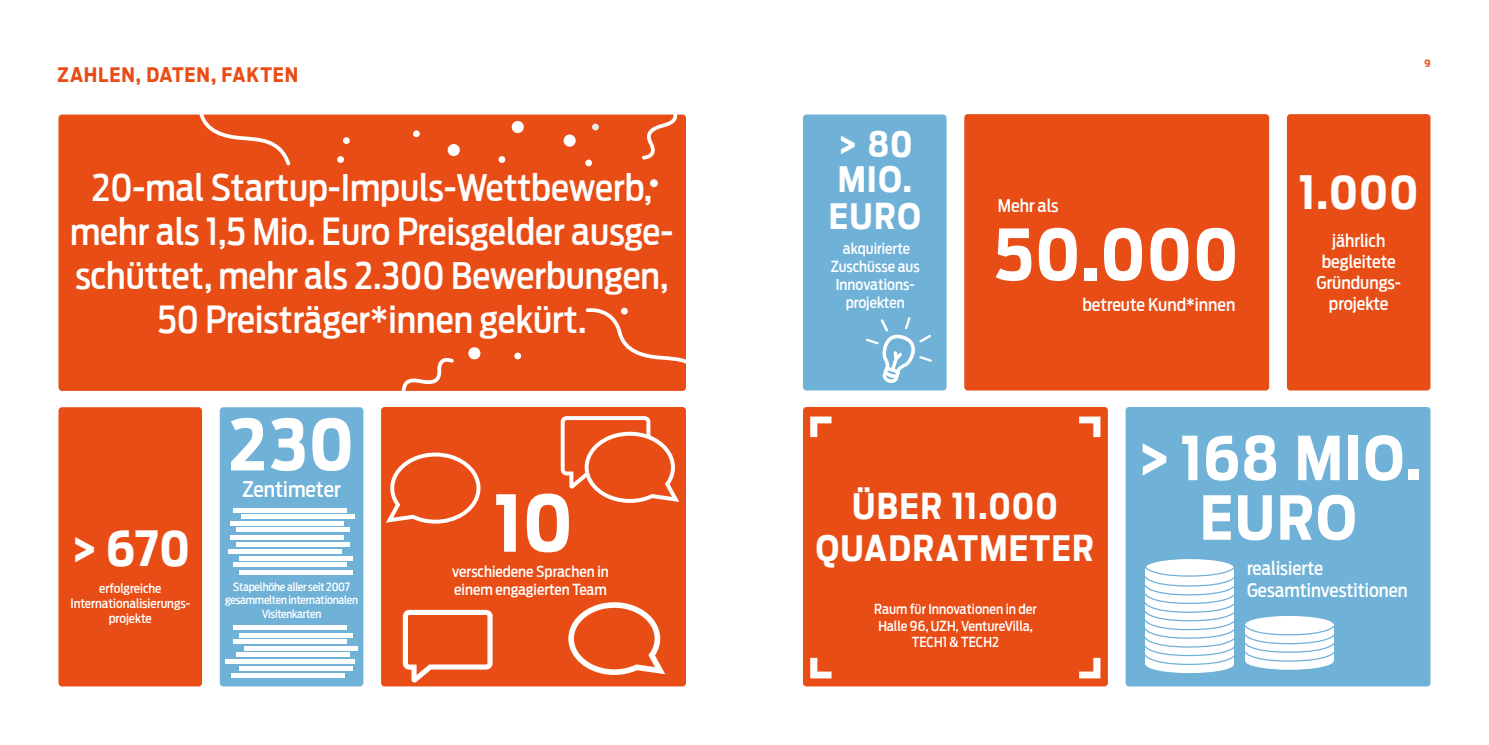
<style>
.page{position:relative;width:1489px;height:745px;background:#fff}
.page>*{position:absolute;margin:0;border:0;box-sizing:border-box;transform-origin:0 0}
.t1{font:700 77.5px "Antenna Cond";color:#fff}
.t2{font:700 70px "Antenna Cond";letter-spacing:.02em;color:#fff}
.t3{font:700 60px/59.5px "Antenna Cond";letter-spacing:.03em;color:#fff;text-align:center}
.t4{font:700 47.5px "Antenna Cond";color:#fff}
.t5{font:700 45px "Antenna Cond";color:#fff}
.t6{font:500 36.62px/43.9px "Antenna Cond";color:#fff;text-align:center}
.t7{font:700 35px/36.2px "Antenna Cond";letter-spacing:.035em;color:#fff}
.t8{font:500 21.25px "Antenna Cond";color:#fff}
.t9{font:700 20px "Antenna Cond";letter-spacing:.04em;color:#e94d16}
.t10{font:500 18.62px/22.2px "Antenna Cond";color:#fff}
.t11{font:500 17.5px/21px "Antenna Cond";color:#fff;text-align:center}
.t12{font:500 15px/18px "Antenna Cond";color:#fff;text-align:center}
.t13{font:500 13.62px/16.4px "Antenna Cond";color:#fff;text-align:center}
.t14{font:500 12.62px/15.1px "Antenna Cond";color:#fff;text-align:center}
.t15{font:500 11.25px/13.5px "Antenna Cond";letter-spacing:-.02em;color:#fff;text-align:center}
.t16{font:700 10px "Antenna Cond";color:#e94d16}
</style>
<div class="page">
<div style="left:1125px;top:406px;width:305px;height:280px;background:#70b1d7;border-radius:4px"></div>
<div style="left:381px;top:406px;width:305px;height:280px;background:#e94d16;border-radius:4px"></div>
<svg style="left:402px;top:609px;width:91px;height:74px"></svg>
<div style="left:803px;top:114px;width:143px;height:276px;background:#70b1d7;border-radius:4px"></div>
<div style="left:1286px;top:114px;width:144px;height:276px;background:#e94d16;border-radius:4px"></div>
<div style="left:220px;top:407px;width:143px;height:279px;background:#70b1d7;border-radius:4px"></div>
<div style="left:58px;top:114px;width:628px;height:276px;background:#e94d16;border-radius:4px"></div>
<div style="left:964px;top:114px;width:305px;height:276px;background:#e94d16;border-radius:4px"></div>
<div style="left:58px;top:407px;width:144px;height:279px;background:#e94d16;border-radius:4px"></div>
<div style="left:803px;top:406px;width:304px;height:280px;background:#e94d16;border-radius:4px"></div>
<div style="left:231px;top:672px;width:113px;height:5px;background:#fff"></div>
<div style="left:239px;top:665px;width:113px;height:5px;background:#fff"></div>
<div style="left:225px;top:658px;width:130px;height:5px;background:#fff"></div>
<div style="left:236px;top:652px;width:113px;height:5px;background:#fff"></div>
<div style="left:236px;top:542px;width:113px;height:5px;background:#fff"></div>
<div style="left:233px;top:507px;width:113px;height:5px;background:#fff"></div>
<div style="left:244px;top:645px;width:113px;height:5px;background:#fff"></div>
<div style="left:228px;top:548px;width:113px;height:5px;background:#fff"></div>
<div style="left:241px;top:514px;width:114px;height:5px;background:#fff"></div>
<div style="left:233px;top:638px;width:114px;height:5px;background:#fff"></div>
<div style="left:239px;top:555px;width:113px;height:5px;background:#fff"></div>
<hr style="left:231px;top:521px;width:113px;height:4px;background:#fff">
<div style="left:239px;top:632px;width:113px;height:5px;background:#fff"></div>
<div style="left:233px;top:562px;width:114px;height:5px;background:#fff"></div>
<div style="left:236px;top:527px;width:113px;height:5px;background:#fff"></div>
<div style="left:233px;top:624px;width:114px;height:5px;background:#fff"></div>
<div style="left:239px;top:569px;width:113px;height:5px;background:#fff"></div>
<div style="left:231px;top:534px;width:113px;height:5px;background:#fff"></div>
<div style="left:343px;top:137px;width:7px;height:7px;background:#fff;border-radius:50%"></div>
<div style="left:650px;top:180px;width:7px;height:6px;background:#fff;border-radius:50%"></div>
<div style="left:650px;top:179px;width:8px;height:8px;border:1px solid #eaebeb;border-radius:50%"></div>
<div style="left:511px;top:121px;width:13px;height:12px;background:#fff;border-radius:50%"></div>
<div style="left:563px;top:134px;width:12px;height:12px;background:#fff;border-radius:50%"></div>
<div style="left:447px;top:144px;width:13px;height:12px;background:#fff;border-radius:50%"></div>
<div style="left:514px;top:352px;width:7px;height:7px;background:#fff;border-radius:50%"></div>
<div style="left:498px;top:156px;width:7px;height:7px;background:#fff;border-radius:50%"></div>
<div style="left:413px;top:130px;width:7px;height:7px;background:#fff;border-radius:50%"></div>
<div style="left:337px;top:156px;width:7px;height:7px;background:#fff;border-radius:50%"></div>
<div style="left:585px;top:159px;width:7px;height:7px;background:#fff;border-radius:50%"></div>
<div style="left:592px;top:123px;width:7px;height:7px;background:#eaebeb;border-radius:50%"></div>
<svg style="left:640px;top:114px;width:39px;height:46px"></svg>
<svg style="left:165px;top:114px;width:128px;height:52px"></svg>
<svg style="left:585px;top:307px;width:101px;height:57px"></svg>
<svg style="left:399px;top:358px;width:56px;height:33px"></svg>
<div style="left:468px;top:347px;width:12px;height:12px;background:#fff;border-radius:50%"></div>
<svg style="left:560px;top:416px;width:119px;height:86px"></svg>
<svg style="left:386px;top:452px;width:94px;height:71px"></svg>
<svg style="left:568px;top:602px;width:97px;height:73px"></svg>
<svg style="left:866px;top:317px;width:66px;height:66px"></svg>
<svg style="left:1145px;top:558px;width:88px;height:18px"></svg>
<div style="left:1145px;top:655px;width:88px;height:17px;background:#fff;border-radius:50%"></div>
<svg style="left:1245px;top:615px;width:88px;height:17px"></svg>
<div style="left:1245px;top:652px;width:88px;height:17px;background:#fff;border-radius:50%"></div>
<svg style="left:1145px;top:564px;width:89px;height:101px;background:#eaf3f9"></svg>
<svg style="left:1245px;top:623px;width:89px;height:38px"></svg>
<svg style="left:1079px;top:416px;width:21px;height:21px"></svg>
<svg style="left:1079px;top:657px;width:21px;height:21px"></svg>
<svg style="left:810px;top:416px;width:21px;height:21px"></svg>
<svg style="left:810px;top:657px;width:21px;height:21px"></svg>
<p class="t9" style="left:58px;top:62px;width:242px">ZAHLEN, DATEN, FAKTEN</p>
<p class="t6" style="left:70px;top:166px;width:604px">20-mal Startup-Impuls-Wettbewerb, mehr als 1,5 Mio. Euro Preisgelder ausge&shy;schüttet, mehr als 2.300 Bewerbungen, 50 Preisträger*innen gekürt.</p>
<h2 class="t2" style="left:229px;top:402px;width:126px">230</h2>
<p class="t8" style="left:242px;top:477px;width:100px">Zentimeter</p>
<p class="t4" style="left:69px;top:519px;width:122px">&gt; 670</p>
<p class="t14" style="left:70px;top:580px;width:119px">erfolgreiche<br>Internationalisierungs&shy;projekte</p>
<p class="t15" style="left:225px;top:579px;width:134px">Stapelhöhe aller seit 2007 gesammelten internationalen<br>Visitenkarten</p>
<h1 class="t1" style="left:494px;top:476px;width:80px">10</h1>
<p class="t12" style="left:452px;top:562px;width:158px;text-align:left">verschiedene Sprachen in einem engagierten Team</p>
<p class="t7" style="left:828px;top:126px;width:93px">&gt; 80<br>MIO.<br>EURO</p>
<p class="t12" style="left:830px;top:240px;width:90px">akquirierte<br>Zuschüsse aus<br>Innovations&shy;projekten</p>
<p class="t11" style="left:997px;top:195px;width:62px">Mehr als</p>
<h2 class="t2" style="left:994px;top:213px;width:246px">50.000</h2>
<p class="t11" style="left:1082px;top:294px;width:155px">betreute Kund*innen</p>
<p class="t16" style="left:1424px;top:57px;width:8px">9</p>
<p class="t5" style="left:1298px;top:165px;width:121px">1.000</p>
<p class="t11" style="left:1316px;top:230px;width:83px">jährlich begleitete<br>Gründungs&shy;projekte</p>
<p class="t7" style="left:815px;top:484px;width:280px;line-height:42px;text-align:center">ÜBER 11.000<br>QUADRATMETER</p>
<p class="t13" style="left:874px;top:601px;width:164px">Raum für Innovationen in der<br>Halle 96, UZH, VentureVilla,<br>TECH1 &amp; TECH2</p>
<h3 class="t3" style="left:1135px;top:428px;width:287px">&gt; 168 MIO.<br>EURO</h3>
<p class="t10" style="left:1246px;top:556px;width:162px">realisierte<br>Gesamtinvestitionen</p>
</div>
